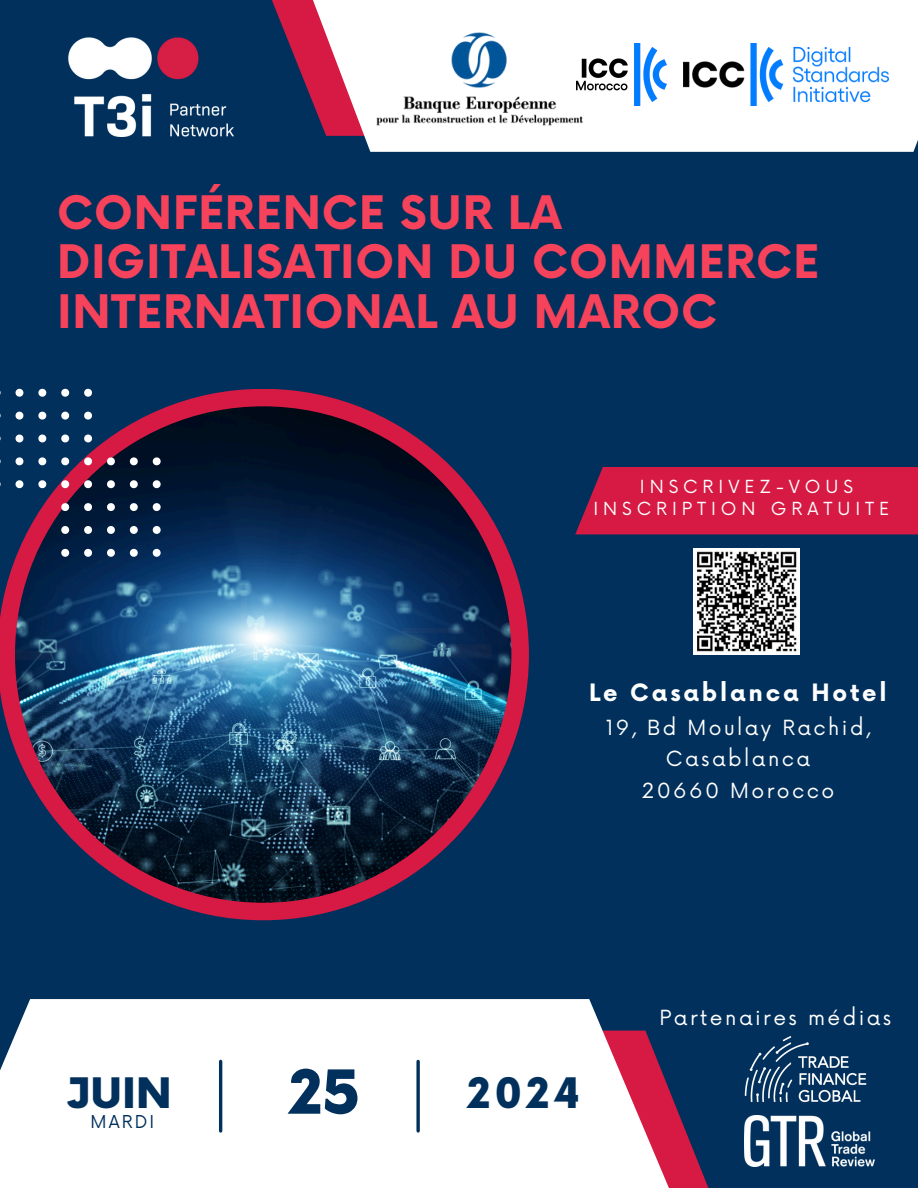
<style>
.page{position:relative;width:918px;height:1188px;background:#00305b}
.page>*{position:absolute;margin:0;border:0;box-sizing:border-box;transform-origin:0 0}
.t1{font:900 59.25px "Now";color:#00305b}
.t2{font:700 45px/49.5px "Now";letter-spacing:.015em;color:#f6425a}
.t3{font:900 40.95px "Now";letter-spacing:.05em;color:#00305b}
.t4{font:700 23.4px "Now";letter-spacing:.12em;color:#fff}
.t5{font:20.4px/31.5px "Now";letter-spacing:.12em;color:#fff;text-align:center}
.t6{font:17.55px "Now";letter-spacing:.28em;color:#fff}
.t7{font:17.25px "Now";letter-spacing:.12em;color:#00305b}
</style>
<div class="page">
<svg style="left:0;top:389px;width:529px;height:531px"></svg>
<svg style="left:272px;top:0;width:35px;height:88px"></svg>
<svg style="left:681px;top:1120px;width:27px;height:68px"></svg>
<svg style="left:0;top:999px;width:681px;height:189px;background:#f2ecf0"></svg>
<hr style="left:219px;top:1061px;width:3px;height:70px;background:#00305b">
<svg style="left:416px;top:1061px;width:4px;height:70px"></svg>
<img style="left:15px;top:406px;width:496px;height:497px;border-radius:50%">
<svg style="left:16px;top:389px;width:7px;height:8px"></svg>
<svg style="left:38px;top:389px;width:8px;height:8px"></svg>
<svg style="left:61px;top:389px;width:8px;height:8px"></svg>
<svg style="left:84px;top:389px;width:8px;height:8px"></svg>
<svg style="left:16px;top:412px;width:7px;height:8px"></svg>
<svg style="left:38px;top:412px;width:8px;height:8px"></svg>
<svg style="left:61px;top:412px;width:8px;height:8px"></svg>
<svg style="left:84px;top:412px;width:8px;height:8px"></svg>
<svg style="left:16px;top:435px;width:7px;height:7px"></svg>
<svg style="left:38px;top:435px;width:8px;height:7px"></svg>
<svg style="left:61px;top:435px;width:8px;height:7px"></svg>
<svg style="left:84px;top:435px;width:8px;height:7px"></svg>
<svg style="left:16px;top:457px;width:7px;height:8px"></svg>
<svg style="left:38px;top:457px;width:8px;height:8px"></svg>
<svg style="left:61px;top:457px;width:8px;height:8px"></svg>
<svg style="left:84px;top:457px;width:8px;height:8px"></svg>
<svg style="left:107px;top:457px;width:8px;height:8px"></svg>
<svg style="left:130px;top:457px;width:8px;height:8px"></svg>
<svg style="left:153px;top:457px;width:7px;height:8px"></svg>
<svg style="left:16px;top:480px;width:7px;height:8px"></svg>
<svg style="left:38px;top:480px;width:8px;height:8px"></svg>
<svg style="left:61px;top:480px;width:8px;height:8px"></svg>
<svg style="left:84px;top:480px;width:8px;height:8px"></svg>
<svg style="left:107px;top:480px;width:8px;height:8px"></svg>
<svg style="left:130px;top:480px;width:8px;height:8px"></svg>
<svg style="left:153px;top:480px;width:7px;height:8px"></svg>
<svg style="left:61px;top:503px;width:8px;height:8px"></svg>
<svg style="left:84px;top:503px;width:8px;height:8px"></svg>
<svg style="left:107px;top:503px;width:8px;height:8px"></svg>
<svg style="left:130px;top:503px;width:8px;height:8px"></svg>
<svg style="left:153px;top:503px;width:7px;height:8px"></svg>
<svg style="left:61px;top:526px;width:8px;height:8px"></svg>
<svg style="left:84px;top:526px;width:8px;height:8px"></svg>
<svg style="left:107px;top:526px;width:8px;height:8px"></svg>
<svg style="left:130px;top:526px;width:8px;height:8px"></svg>
<svg style="left:153px;top:526px;width:7px;height:8px"></svg>
<svg style="left:61px;top:549px;width:8px;height:7px"></svg>
<svg style="left:84px;top:549px;width:8px;height:7px"></svg>
<svg style="left:107px;top:549px;width:8px;height:7px"></svg>
<svg style="left:130px;top:549px;width:8px;height:7px"></svg>
<svg style="left:153px;top:549px;width:7px;height:7px"></svg>
<img style="left:68px;top:37px;width:166px;height:99px">
<svg style="left:307px;top:0;width:611px;height:152px;background:#f3e6eb"></svg>
<img style="left:683px;top:44px;width:205px;height:62px">
<img style="left:694px;top:549px;width:105px;height:105px">
<img style="left:365px;top:24px;width:225px;height:112px">
<img style="left:577px;top:44px;width:90px;height:62px">
<div style="left:575px;top:467px;width:343px;height:67px;background:#d61a43"></div>
<img style="left:745px;top:1115px;width:129px;height:52px">
<img style="left:745px;top:1036px;width:121px;height:67px">
<h1 class="t2" style="left:57px;top:191px;width:764px">CONFÉRENCE SUR LA<br>DIGITALISATION DU COMMERCE<br>INTERNATIONAL AU MAROC</h1>
<p class="t6" style="left:640px;top:477px;width:215px">INSCRIVEZ-VOUS</p>
<p class="t6" style="left:593px;top:499px;width:297px">INSCRIPTION GRATUITE</p>
<h2 class="t4" style="left:589px;top:680px;width:299px">Le Casablanca Hotel</h2>
<h2 class="t5" style="left:606px;top:713px;width:266px">19, Bd Moulay Rachid,<br>Casablanca<br>20660 Morocco</h2>
<p class="t3" style="left:66px;top:1071px;width:107px">JUIN</p>
<p class="t1" style="left:289px;top:1060px;width:73px">25</p>
<p class="t3" style="left:468px;top:1072px;width:114px">2024</p>
<p class="t7" style="left:91px;top:1112px;width:65px">MARDI</p>
<p class="t5" style="left:659px;top:1003px;width:233px">Partenaires médias</p>
</div>
